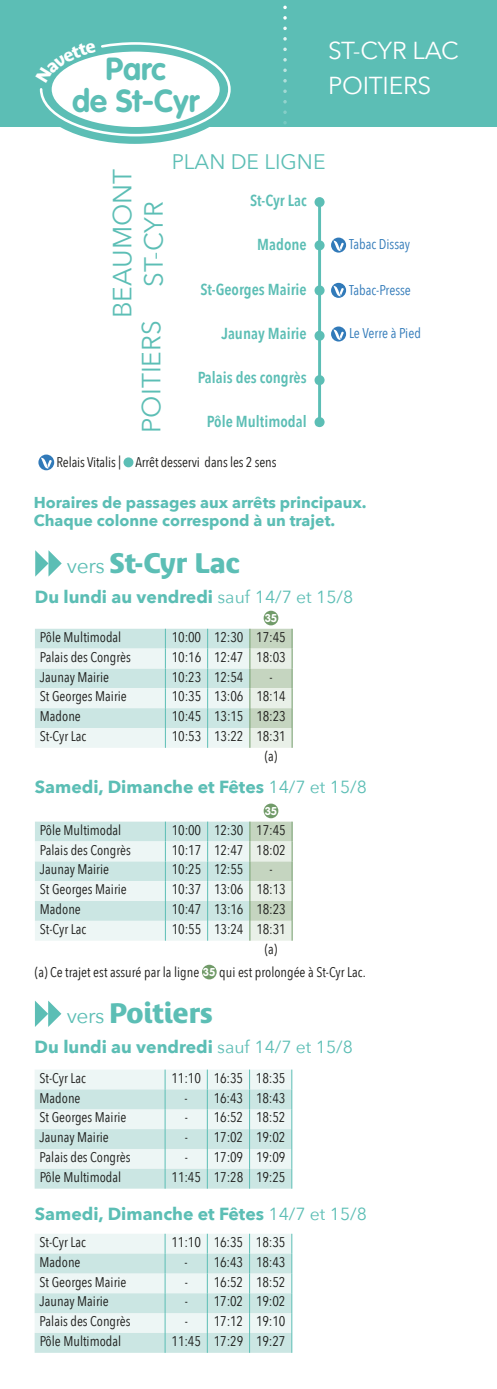
<style>
.page{position:relative;width:497px;height:1389px;background:#fff}
.page>*{position:absolute;margin:0;border:0;box-sizing:border-box;transform-origin:0 0}
.t1{font:700 31.5px/31.5px "VAG Rounded";color:#5cbeb5;text-align:center}
.t2{font:700 28px "Bienvenue";color:#5cbeb5}
.t3{font:26.25px/31.5px "Avenir Next";color:#5cbeb5;text-align:center}
.t4{font:24.5px/34.5px "Avenir Next";letter-spacing:-.01em;color:#fff}
.t5{font:21px "Avenir Next";color:#5cbeb5}
.t6{font:700 17.5px "Avenir Next";color:#5cbeb5}
.t7{font:600 15.92px "Avenir Next Condensed";color:#5cbeb5}
.t8{font:700 15.75px/17.5px "Avenir Next";color:#5cbeb5}
.t9{font:14.17px "Avenir Next Condensed";color:#317ab9}
.t10{font:14px/19.8px "Avenir Next Condensed";color:#1d1d1b}
.t11{font:700 11.2px "VAG Rounded";color:#fff}
.s1{font-family:"Avenir Next";font-weight:400;font-size:21px}
.s2{font-weight:400}
.s3{font-family:"VAG Rounded";font-weight:700;font-size:11.2px;color:#fff}
</style>
<div class="page">
<div style="left:0;top:0;width:496px;height:127px;background:#5cbeb5"></div>
<svg style="left:283px;top:5px;width:3px;height:119px"></svg>
<hr style="left:318px;top:201px;width:2px;height:221px;background:#5cbeb5">
<div style="left:314px;top:197px;width:10px;height:10px;background:#5cbeb5;border-radius:50%"></div>
<svg style="left:314px;top:240px;width:10px;height:12px"></svg>
<svg style="left:314px;top:285px;width:10px;height:12px"></svg>
<svg style="left:314px;top:331px;width:10px;height:12px"></svg>
<svg style="left:314px;top:375px;width:10px;height:12px"></svg>
<svg style="left:314px;top:417px;width:10px;height:11px"></svg>
<svg style="left:330px;top:238px;width:15px;height:15px"></svg>
<svg style="left:333px;top:240px;width:10px;height:11px"></svg>
<svg style="left:330px;top:283px;width:15px;height:15px"></svg>
<svg style="left:333px;top:286px;width:10px;height:11px"></svg>
<svg style="left:330px;top:327px;width:15px;height:15px"></svg>
<svg style="left:333px;top:329px;width:10px;height:11px"></svg>
<svg style="left:38px;top:455px;width:16px;height:15px"></svg>
<svg style="left:41px;top:458px;width:11px;height:11px"></svg>
<div style="left:123px;top:457px;width:10px;height:10px;background:#5cbeb5;border-radius:50%"></div>
<svg style="left:35px;top:550px;width:27px;height:27px"></svg>
<svg style="left:35px;top:629px;width:257px;height:119px;background:#daebe7"></svg>
<div style="left:263px;top:611px;width:15px;height:14px;background:#719b69;border-radius:50%"></div>
<svg style="left:35px;top:822px;width:257px;height:119px;background:#daebe7"></svg>
<div style="left:263px;top:804px;width:15px;height:14px;background:#719b69;border-radius:50%"></div>
<svg style="left:35px;top:1001px;width:26px;height:26px"></svg>
<svg style="left:35px;top:1070px;width:257px;height:119px;background:#daedeb"></svg>
<svg style="left:35px;top:1234px;width:257px;height:119px;background:#daedeb"></svg>
<div style="left:202px;top:965px;width:14px;height:14px;background:#719b69;border-radius:50%"></div>
<div style="left:31px;top:35px;width:207px;height:109px;background:#5cbeb5;border-radius:50%"></div>
<svg style="left:39px;top:42px;width:192px;height:96px"></svg>
<h1 class="t1" style="left:72px;top:54px;width:128px">Parc<br>de St-Cyr</h1>
<h3 class="t4" style="left:327px;top:32px;width:132px">ST-CYR LAC<br>POITIERS</h3>
<h3 class="t3" style="left:105px;top:318px;width:151px;rotate:-90deg">BEAUMONT<br>ST-CYR</h3>
<h3 class="t3" style="left:134px;top:433px;width:114px;rotate:-90deg">POITIERS</h3>
<h3 class="t5" style="left:171px;top:144px;width:155px">PLAN DE LIGNE</h3>
<p class="t7" style="left:250px;top:187px;width:58px">St-Cyr Lac</p>
<p class="t7" style="left:257px;top:231px;width:51px">Madone</p>
<p class="t7" style="left:200px;top:275px;width:108px">St-Georges Mairie</p>
<p class="t7" style="left:221px;top:319px;width:87px">Jaunay Mairie</p>
<p class="t7" style="left:197px;top:364px;width:110px">Palais des congrès</p>
<p class="t7" style="left:207px;top:408px;width:101px">Pôle Multimodal</p>
<p class="t10" style="left:56px;top:452px;width:221px">Relais Vitalis | Arrêt desservi dans les 2 sens</p>
<p class="t9" style="left:348px;top:232px;width:63px">Tabac Dissay</p>
<p class="t9" style="left:348px;top:278px;width:63px">Tabac-Presse</p>
<p class="t9" style="left:348px;top:321px;width:73px">Le Verre à Pied</p>
<p class="t8" style="left:34px;top:494px;width:334px">Horaires de passages aux arrêts principaux.<br>Chaque colonne correspond à un trajet.</p>
<h2 class="t2" style="left:67px;top:546px;width:174px"><span class="s1">vers</span> St-Cyr Lac</h2>
<p class="t6" style="left:35px;top:581px;width:319px">Du lundi au vendredi <span class="s2">sauf 14/7 et 15/8</span></p>
<p class="t11" style="left:264px;top:611px;width:14px">35</p>
<p class="t10" style="left:40px;top:626px;width:83px">Pôle Multimodal</p>
<p class="t10" style="left:171px;top:626px;width:115px">10:00 12:30 17:45</p>
<p class="t10" style="left:40px;top:646px;width:92px">Palais des Congrès</p>
<p class="t10" style="left:171px;top:646px;width:115px">10:16 12:47 18:03</p>
<p class="t10" style="left:40px;top:666px;width:71px">Jaunay Mairie</p>
<p class="t10" style="left:172px;top:666px;width:73px">10:23 12:54</p>
<p class="t10" style="left:269px;top:666px;width:5px">-</p>
<p class="t10" style="left:40px;top:686px;width:88px">St Georges Mairie</p>
<p class="t10" style="left:172px;top:686px;width:115px">10:35 13:06 18:14</p>
<p class="t10" style="left:40px;top:706px;width:42px">Madone</p>
<p class="t10" style="left:172px;top:706px;width:115px">10:45 13:15 18:23</p>
<p class="t10" style="left:40px;top:726px;width:48px">St-Cyr Lac</p>
<p class="t10" style="left:264px;top:726px;width:22px;text-indent:-93px">10:53 13:22 18:31 (a)</p>
<p class="t6" style="left:35px;top:771px;width:333px">Samedi, Dimanche et Fêtes <span class="s2">14/7 et 15/8</span></p>
<p class="t11" style="left:264px;top:804px;width:14px">35</p>
<p class="t10" style="left:40px;top:819px;width:83px">Pôle Multimodal</p>
<p class="t10" style="left:171px;top:819px;width:115px">10:00 12:30 17:45</p>
<p class="t10" style="left:40px;top:839px;width:92px">Palais des Congrès</p>
<p class="t10" style="left:171px;top:839px;width:115px">10:17 12:47 18:02</p>
<p class="t10" style="left:40px;top:859px;width:71px">Jaunay Mairie</p>
<p class="t10" style="left:172px;top:859px;width:73px">10:25 12:55</p>
<p class="t10" style="left:269px;top:859px;width:5px">-</p>
<p class="t10" style="left:40px;top:879px;width:88px">St Georges Mairie</p>
<p class="t10" style="left:172px;top:879px;width:115px">10:37 13:06 18:13</p>
<p class="t10" style="left:40px;top:899px;width:42px">Madone</p>
<p class="t10" style="left:172px;top:899px;width:115px">10:47 13:16 18:23</p>
<p class="t10" style="left:40px;top:918px;width:48px">St-Cyr Lac</p>
<p class="t10" style="left:264px;top:918px;width:22px;text-indent:-93px">10:55 13:24 18:31 (a)</p>
<p class="t10" style="left:35px;top:961px;width:332px">(a) Ce trajet est assuré par la ligne <span class="s3">35</span> qui est prolongée à St-Cyr Lac.</p>
<h2 class="t2" style="left:67px;top:997px;width:147px"><span class="s1">vers</span> Poitiers</h2>
<p class="t6" style="left:35px;top:1032px;width:319px">Du lundi au vendredi <span class="s2">sauf 14/7 et 15/8</span></p>
<p class="t10" style="left:40px;top:1067px;width:48px">St-Cyr Lac</p>
<p class="t10" style="left:171px;top:1067px;width:115px">11:10 16:35 18:35</p>
<p class="t10" style="left:40px;top:1087px;width:42px">Madone</p>
<p class="t10" style="left:184px;top:1087px;width:102px">- 16:43 18:43</p>
<p class="t10" style="left:40px;top:1107px;width:88px">St Georges Mairie</p>
<p class="t10" style="left:184px;top:1107px;width:102px">- 16:52 18:52</p>
<p class="t10" style="left:40px;top:1127px;width:71px">Jaunay Mairie</p>
<p class="t10" style="left:184px;top:1127px;width:102px">- 17:02 19:02</p>
<p class="t10" style="left:40px;top:1147px;width:92px">Palais des Congrès</p>
<p class="t10" style="left:184px;top:1147px;width:102px">- 17:09 19:09</p>
<p class="t10" style="left:40px;top:1166px;width:83px">Pôle Multimodal</p>
<p class="t10" style="left:171px;top:1166px;width:115px">11:45 17:28 19:25</p>
<p class="t6" style="left:35px;top:1198px;width:333px">Samedi, Dimanche et Fêtes <span class="s2">14/7 et 15/8</span></p>
<p class="t10" style="left:40px;top:1231px;width:48px">St-Cyr Lac</p>
<p class="t10" style="left:171px;top:1231px;width:115px">11:10 16:35 18:35</p>
<p class="t10" style="left:40px;top:1251px;width:42px">Madone</p>
<p class="t10" style="left:184px;top:1251px;width:102px">- 16:43 18:43</p>
<p class="t10" style="left:40px;top:1271px;width:88px">St Georges Mairie</p>
<p class="t10" style="left:184px;top:1271px;width:102px">- 16:52 18:52</p>
<p class="t10" style="left:40px;top:1291px;width:71px">Jaunay Mairie</p>
<p class="t10" style="left:184px;top:1291px;width:102px">- 17:02 19:02</p>
<p class="t10" style="left:40px;top:1311px;width:92px">Palais des Congrès</p>
<p class="t10" style="left:184px;top:1311px;width:102px">- 17:12 19:10</p>
<p class="t10" style="left:40px;top:1331px;width:83px">Pôle Multimodal</p>
<p class="t10" style="left:171px;top:1331px;width:115px">11:45 17:29 19:27</p>
</div>
